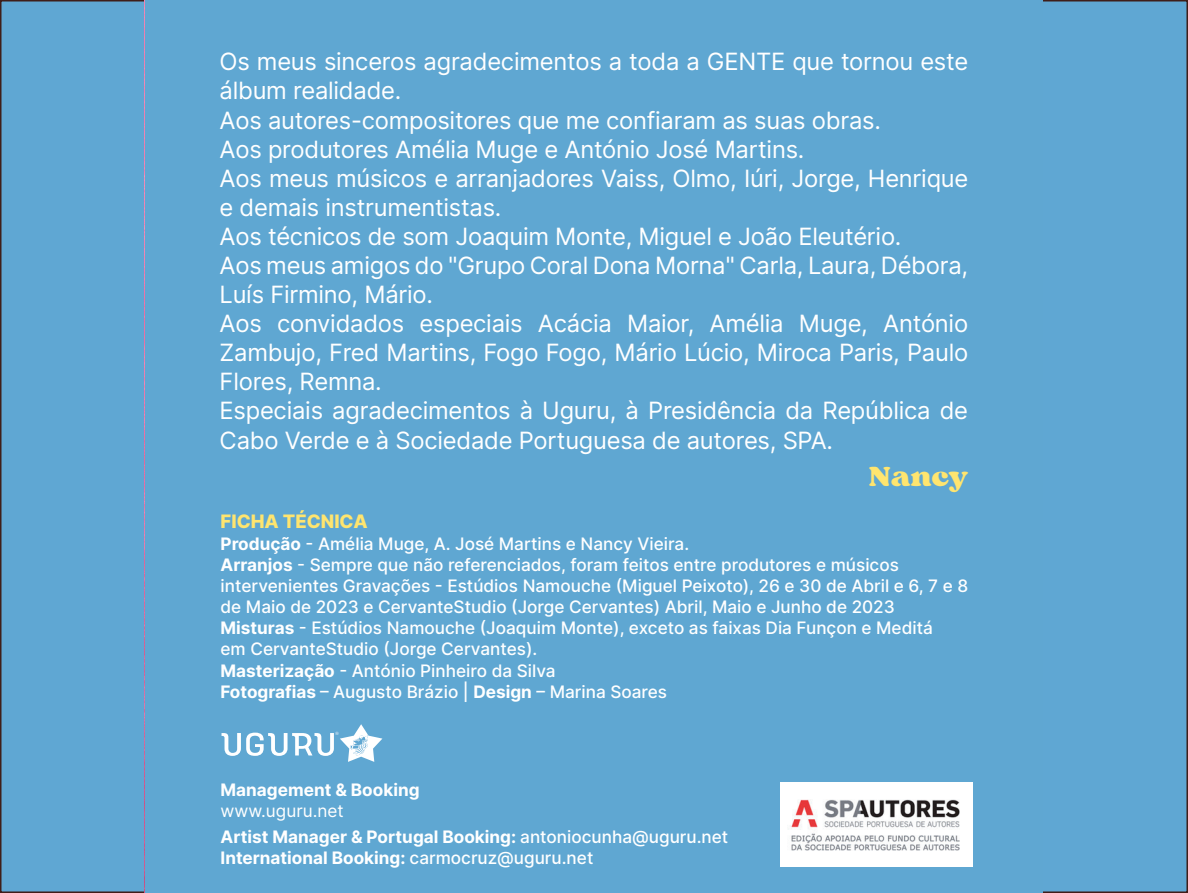
<style>
.page{position:relative;width:1188px;height:893px;background:#fff}
.page>*{position:absolute;margin:0;border:0;box-sizing:border-box;transform-origin:0 0}
.t1{font:29.1px "Sergio Trendy";letter-spacing:-.005em;color:#ffe56f}
.t2{font:23.85px/29.1px "Inter";letter-spacing:-.01em;color:#fff}
.t3{font:800 18.45px "Inter";color:#ffe56f}
.t4{font:500 17.25px/21.1px "Inter";color:#fff}
.t5{font:700 17.25px/26.4px "Inter";color:#fff}
.s1{font-weight:700}
.s2{font-weight:400}
.s3{font-weight:500}
</style>
<div class="page">
<div style="left:1px;top:1px;width:1186px;height:891px;background:#5fa7d3"></div>
<div style="left:144px;top:0;width:899px;height:892px;background:#5fa7d2"></div>
<img style="left:144px;top:1px;width:1px;height:891px">
<div style="left:780px;top:782px;width:193px;height:85px;background:#fff"></div>
<img style="left:788px;top:799px;width:172px;height:52px">
<svg style="left:222px;top:724px;width:160px;height:37px"></svg>
<p class="t2" style="left:220px;top:47px;width:750px">Os meus sinceros agradecimentos a toda a GENTE que tornou este álbum realidade.<br>Aos autores-compositores que me confiaram as suas obras.<br>Aos produtores Amélia Muge e António José Martins.<br>Aos meus músicos e arranjadores Vaiss, Olmo, Iúri, Jorge, Henrique e demais instrumentistas.<br>Aos técnicos de som Joaquim Monte, Miguel e João Eleutério.<br>Aos meus amigos do "Grupo Coral Dona Morna" Carla, Laura, Débora, Luís Firmino, Mário.<br>Aos convidados especiais Acácia Maior, Amélia Muge, António Zambujo, Fred Martins, Fogo Fogo, Mário Lúcio, Miroca Paris, Paulo Flores, Remna.<br>Especiais agradecimentos à Uguru, à Presidência da República de Cabo Verde e à Sociedade Portuguesa de autores, SPA.</p>
<p class="t1" style="left:869px;top:457px;width:101px">Nancy</p>
<p class="t3" style="left:221px;top:508px;width:149px">FICHA TÉCNICA</p>
<p class="t4" style="left:221px;top:532px;width:749px"><span class="s1">Produção</span> - Amélia Muge, A. José Martins e Nancy Vieira.<br><span class="s1">Arranjos</span> - Sempre que não referenciados, foram feitos entre produtores e músicos intervenientes Gravações - Estúdios Namouche (Miguel Peixoto), 26 e 30 de Abril e 6, 7 e 8 de Maio de 2023 e CervanteStudio (Jorge Cervantes) Abril, Maio e Junho de 2023<br><span class="s1">Misturas</span> - Estúdios Namouche (Joaquim Monte), exceto as faixas Dia Funçon e Meditá<br>em CervanteStudio (Jorge Cervantes).<br><span class="s1">Masterização</span> - António Pinheiro da Silva<br><span class="s1">Fotografias</span> – Augusto Brázio | <span class="s1">Design</span> – Marina Soares</p>
<p class="t5" style="left:221px;top:775px;width:201px">Management &amp; Booking</p>
<p class="t5" style="left:221px;top:796px;width:509px"><span class="s2">www.uguru.net<br></span>Artist Manager &amp; Portugal Booking: <span class="s3">antoniocunha@uguru.net</span></p>
<p class="t5" style="left:221px;top:844px;width:374px">International Booking: <span class="s3">carmocruz@uguru.net</span></p>
</div>
